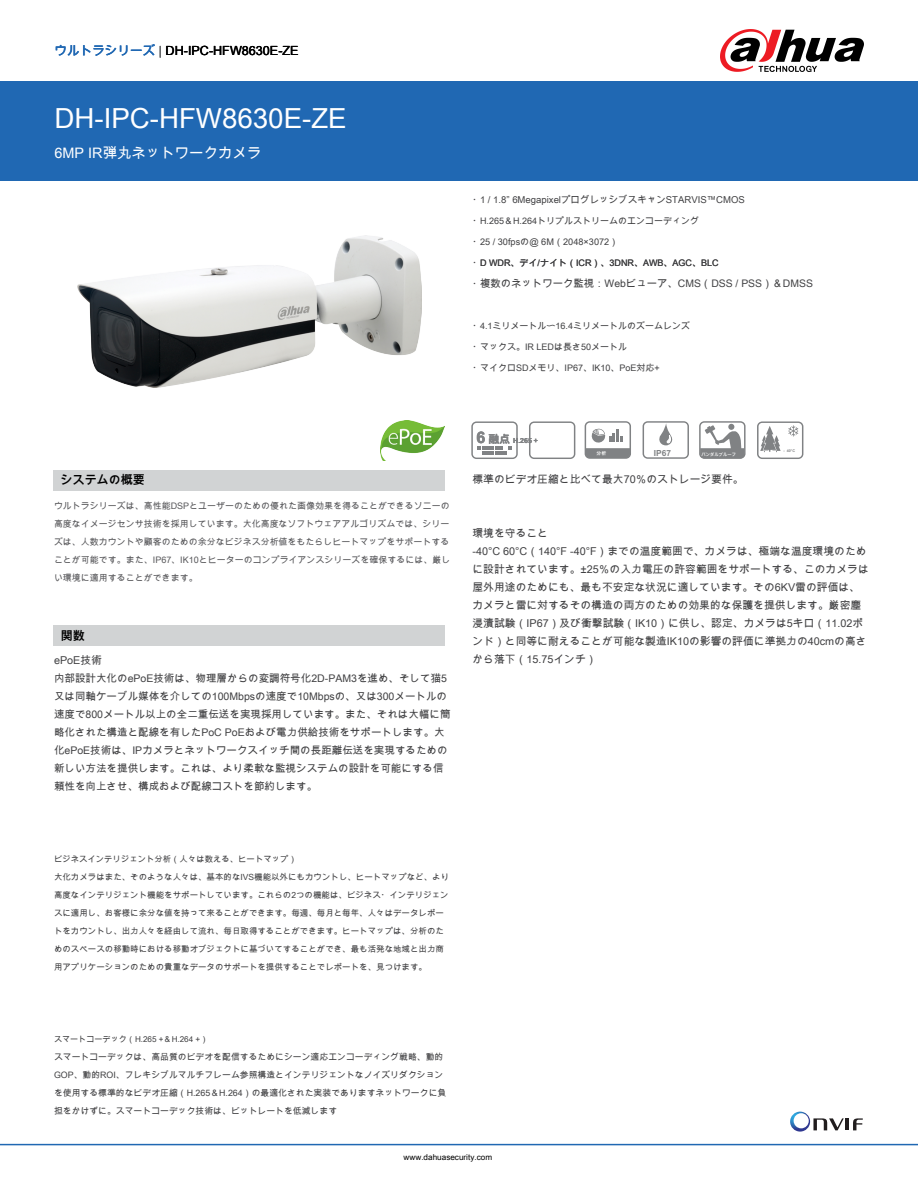
<style>
.page{position:relative;width:918px;height:1188px;background:#fff}
.page>*{position:absolute;margin:0;border:0;box-sizing:border-box;transform-origin:0 0}
.t1{font:27.75px "Arial Unicode MS";color:#fff}
.t2{font:14.4px "Arial Unicode MS";color:#fff}
.t3{font:12.6px "Arial Unicode MS";color:#000}
.t4{font:700 12px "Arial Unicode MS";color:#000}
.t5{font:10.8px/18px "Arial Unicode MS";color:#404042}
.t6{font:10.5px/18px "Arial Unicode MS";color:#404042}
.t7{font:10.35px "Arial Unicode MS";color:#404042}
.t8{font:9.6px "Arial Unicode MS";color:#404042}
.t9{font:9.15px "Arial Unicode MS";color:#404042}
.t10{font:9px/18px "Arial Unicode MS";color:#58585b;text-align:justify}
.t11{font:9px "Arial Unicode MS";color:#404042}
.t12{font:8.85px/18px "Arial Unicode MS";color:#404042}
.t13{font:8.55px/18px "Arial Unicode MS";color:#404042}
.t14{font:8.4px "Arial Unicode MS";color:#404042}
.t15{font:700 8.4px "Arial Unicode MS";color:#808284}
.t16{font:8.1px "Arial Unicode MS";color:#404042}
.t17{font:8.1px "Arial Unicode MS";color:#000}
.t18{font:700 6.9px "Arial Unicode MS";color:#808284}
.t19{font:700 4.8px "Arial Unicode MS";color:#fff}
.t20{font:700 4.35px "Arial Unicode MS";color:#fff}
.t21{font:700 3.75px "Arial Unicode MS";color:#808284}
.s1{color:#2068b3}
.s2{color:#626466}
.s3{font-size:9px;color:#403f41}
.s4{color:#403f41}
.s5{font-size:15.9px}
.s6{font-size:10.95px}
</style>
<div class="page">
<div style="left:0;top:81px;width:918px;height:100px;background:#2068b3"></div>
<div style="left:53px;top:470px;width:392px;height:21px;background:#d1d3d4"></div>
<div style="left:53px;top:625px;width:392px;height:21px;background:#d1d3d4"></div>
<hr style="left:0;top:1144px;width:918px;height:1px;background:#2068b3">
<svg style="left:720px;top:29px;width:144px;height:43px"></svg>
<hr style="left:845px;top:1118px;width:4px;height:12px;background:#211d1e">
<svg style="left:853px;top:1118px;width:10px;height:12px"></svg>
<svg style="left:790px;top:1112px;width:54px;height:20px"></svg>
<img style="left:78px;top:236px;width:343px;height:151px">
<img style="left:381px;top:421px;width:64px;height:40px">
<svg style="left:471px;top:421px;width:47px;height:38px"></svg>
<svg style="left:529px;top:421px;width:46px;height:38px"></svg>
<svg style="left:585px;top:421px;width:46px;height:38px"></svg>
<svg style="left:757px;top:421px;width:46px;height:38px"></svg>
<svg style="left:643px;top:421px;width:46px;height:38px"></svg>
<svg style="left:699px;top:421px;width:47px;height:38px"></svg>
<p class="t3" style="left:55px;top:42px;width:246px"><span class="s1">ウルトラシリーズ</span> <span class="s2">|</span> DH-IPC-HFW8630E-ZE</p>
<h1 class="t1" style="left:55px;top:99px;width:294px">DH-IPC-HFW8630E-ZE</h1>
<h2 class="t2" style="left:55px;top:143px;width:208px">6MP IR弾丸ネットワークカメラ</h2>
<p class="t8" style="left:472px;top:193px;width:274px"><span class="s3">・</span>1 / 1.8” 6MegapixelプログレッシブスキャンSTARVIS™CMOS</p>
<p class="t11" style="left:472px;top:214px;width:228px"><span class="s4">・</span>H.265＆H.264トリプルストリームのエンコーディング</p>
<p class="t9" style="left:472px;top:235px;width:147px"><span class="s3">・</span>25 / 30fpsの@ 6M（2048×3072）</p>
<p class="t11" style="left:472px;top:256px;width:248px"><span class="s4">・D</span> WDR、デイ/ナイト（ICR）、3DNR、AWB、AGC、BLC</p>
<p class="t7" style="left:472px;top:276px;width:342px"><span class="s3">・</span>複数のネットワーク監視：Webビューア、CMS（DSS / PSS）＆DMSS</p>
<p class="t11" style="left:472px;top:319px;width:219px"><span class="s4">・</span>4.1ミリメートル〜16.4ミリメートルのズームレンズ</p>
<p class="t11" style="left:472px;top:340px;width:156px"><span class="s4">・</span>マックス。IR LEDは長さ50メートル</p>
<p class="t11" style="left:472px;top:361px;width:189px"><span class="s4">・</span>マイクロSDメモリ、IP67、IK10、PoE対応+</p>
<p class="t4" style="left:61px;top:472px;width:86px">システムの概要</p>
<p class="t10" style="left:54px;top:497px;width:398px">ウルトラシリーズは、高性能DSPとユーザーのための優れた画像効果を得ることができるソニーの高度なイメージセンサ技術を採用しています。大化高度なソフトウェアアルゴリズムでは、シリーズは、人数カウントや顧客のための余分なビジネス分析値をもたらしヒートマップをサポートすることが可能です。また、IP67、IK10とヒーターのコンプライアンスシリーズを確保するには、厳しい環境に適用することができます。</p>
<p class="t4" style="left:61px;top:627px;width:25px">関数</p>
<p class="t5" style="left:54px;top:650px;width:50px">ePoE技術</p>
<p class="t6" style="left:54px;top:669px;width:398px">内部設計大化のePoE技術は、物理層からの変調符号化2D-PAM3を進め、そして猫5又は同軸ケーブル媒体を介しての100Mbpsの速度で10Mbpsの、又は300メートルの速度で800メートル以上の全二重伝送を実現採用しています。また、それは大幅に簡略化された構造と配線を有したPoC PoEおよび電力供給技術をサポートします。大化ePoE技術は、IPカメラとネットワークスイッチ間の長距離伝送を実現するための新しい方法を提供します。これは、より柔軟な監視システムの設計を可能にする信頼性を向上させ、構成および配線コストを節約します。</p>
<p class="t18" style="left:476px;top:436px;width:63px"><span class="s5">6</span> <span class="s6">融点</span> H.265 +</p>
<p class="t19" style="left:597px;top:450px;width:11px">分析</p>
<p class="t15" style="left:654px;top:447px;width:19px">IP67</p>
<p class="t20" style="left:701px;top:451px;width:36px">バンダルプルーフ</p>
<p class="t5" style="left:472px;top:470px;width:273px">標準のビデオ圧縮と比べて最大70％のストレージ要件。</p>
<p class="t21" style="left:783px;top:448px;width:13px">- 40°C</p>
<p class="t5" style="left:472px;top:524px;width:398px">環境を守ること<br>-40°C 60°C（140°F -40°F）までの温度範囲で、カメラは、極端な温度環境のために設計されています。±25％の入力電圧の許容範囲をサポートする、このカメラは屋外用途のためにも、最も不安定な状況に適しています。その6KV雷の評価は、カメラと雷に対するその構造の両方のための効果的な保護を提供します。厳密塵浸漬試験（IP67）及び衝撃試験（IK10）に供し、認定、カメラは5キロ（11.02ポンド）と同等に耐えることが可能な製造IK10の影響の評価に準拠力の40cmの高さから落下（15.75インチ）</p>
<p class="t14" style="left:54px;top:853px;width:244px">ビジネスインテリジェント分析（人々は数える、ヒートマップ）</p>
<p class="t13" style="left:54px;top:867px;width:397px">大化カメラはまた、そのような人々は、基本的なIVS機能以外にもカウントし、ヒートマップなど、より高度なインテリジェント機能をサポートしています。これらの2つの機能は、ビジネス・インテリジェンスに適用し、お客様に余分な値を持って来ることができます。毎週、毎月と毎年、人々はデータレポートをカウントし、出力人々を経由して流れ、毎日取得することができます。ヒートマップは、分析のためのスペースの移動時における移動オブジェクトに基づいてすることができ、最も活発な地域と出力商用アプリケーションのための貴重なデータのサポートを提供することでレポートを、見つけます。</p>
<p class="t16" style="left:54px;top:1033px;width:156px">スマートコーデック（H.265 +＆H.264 +）</p>
<p class="t12" style="left:54px;top:1047px;width:394px">スマートコーデックは、高品質のビデオを配信するためにシーン適応エンコーディング戦略、動的GOP、動的ROI、フレキシブルマルチフレーム参照構造とインテリジェントなノイズリダクションを使用する標準的なビデオ圧縮（H.265＆H.264）の最適化された実装でありますネットワークに負担をかけずに。スマートコーデック技術は、ビットレートを低減します</p>
<p class="t17" style="left:404px;top:1152px;width:90px">www.dahuasecurity.com</p>
</div>
